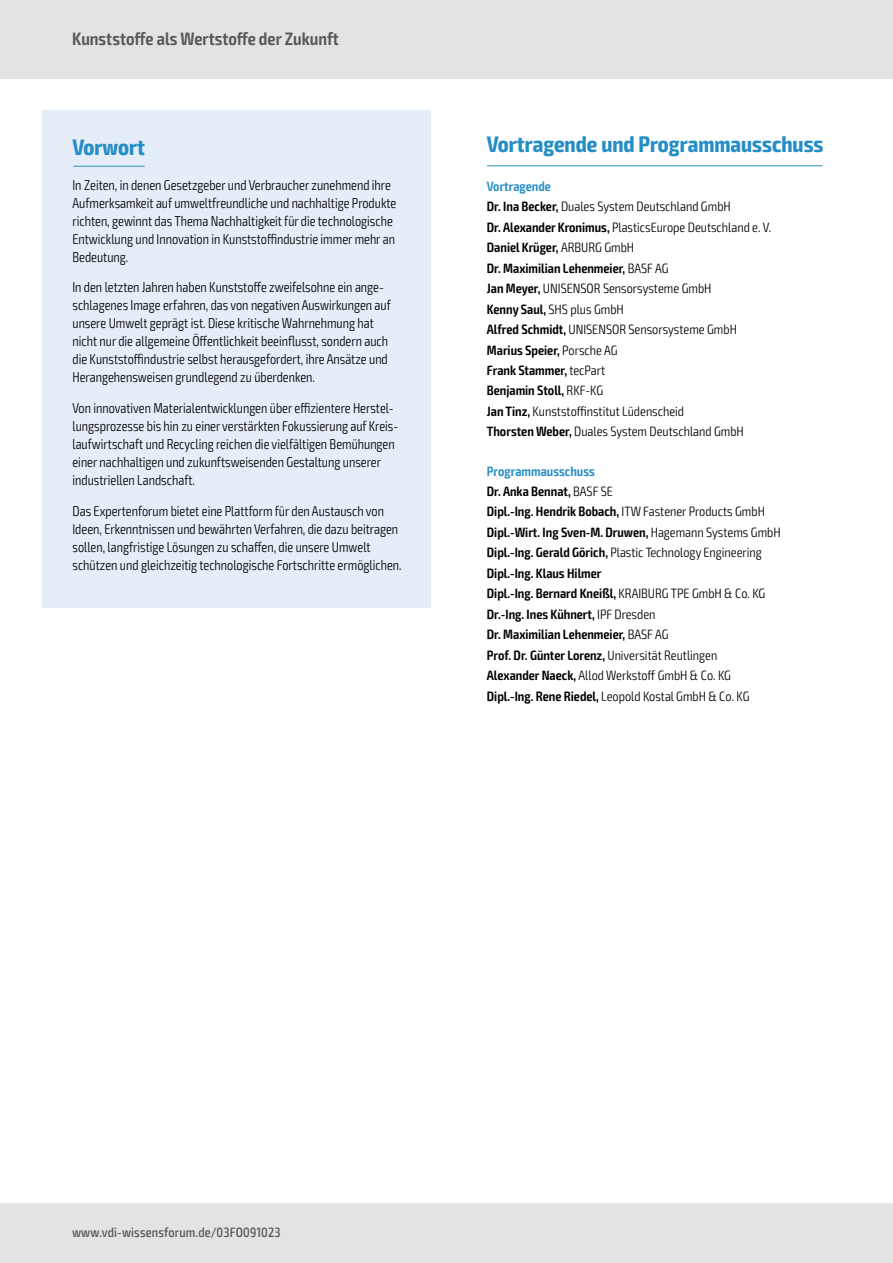
<style>
.page{position:relative;width:893px;height:1263px;background:#fff}
.page>*{position:absolute;margin:0;border:0;box-sizing:border-box;transform-origin:0 0}
.t1{font:700 condensed 22.5px "Exo 2";color:#258ec6}
.t2{font:600 condensed 18px "Exo 2";color:#575756}
.t3{font:300 condensed 14.25px/18px "Exo 2";color:#000;scale:.94 1}
.t4{font:600 condensed 13.5px/20.4px "Exo 2";color:#000}
.t5{font:300 condensed 13.5px/20.4px "Exo 2";color:#000}
.t6{font:500 condensed 13.5px "Exo 2";letter-spacing:.01em;color:#575756}
.s1{font-weight:600;color:#258ec6}
.s2{font-weight:600}
.s3{color:#258ec6}
.s4{font-weight:300}
</style>
<div class="page">
<div style="left:0;top:1203px;width:893px;height:60px;background:#e3e3e3"></div>
<div style="left:0;top:0;width:893px;height:79px;background:#e3e3e3"></div>
<div style="left:43px;top:111px;width:388px;height:497px;background:#e4edf8"></div>
<hr style="left:73px;top:166px;width:72px;height:1px;background:#258ec6">
<hr style="left:487px;top:165px;width:336px;height:1px;background:#258ec6">
<p class="t2" style="left:72px;top:28px;width:268px">Kunststoffe als Wertstoffe der Zukunft</p>
<h1 class="t1" style="left:72px;top:133px;width:74px">Vorwort</h1>
<p class="t3" style="left:72px;top:176px;width:346px">In Zeiten, in denen Gesetzgeber und Verbraucher zunehmend ihre Aufmerksamkeit auf umweltfreundliche und nachhaltige Produkte richten, gewinnt das Thema Nachhaltigkeit für die technologische Entwicklung und Innovation in Kunststoffindustrie immer mehr an Bedeutung.</p>
<p class="t3" style="left:72px;top:279px;width:340px">In den letzten Jahren haben Kunststoffe zweifelsohne ein ange&shy;schlagenes Image erfahren, das von negativen Auswirkungen auf unsere Umwelt geprägt ist. Diese kritische Wahrnehmung hat nicht nur die allgemeine Öffentlichkeit beeinflusst, sondern auch die Kunststoffindustrie selbst herausgefordert, ihre Ansätze und Herangehensweisen grundlegend zu überdenken.</p>
<p class="t3" style="left:72px;top:399px;width:348px">Von innovativen Materialentwicklungen über effizientere Herstel&shy;lungsprozesse bis hin zu einer verstärkten Fokussierung auf Kreis&shy;laufwirtschaft und Recycling reichen die vielfältigen Bemühungen einer nachhaltigen und zukunftsweisenden Gestaltung unserer industriellen Landschaft.</p>
<p class="t3" style="left:72px;top:502px;width:352px">Das Expertenforum bietet eine Plattform für den Austausch von Ideen, Erkenntnissen und bewährten Verfahren, die dazu beitragen sollen, langfristige Lösungen zu schaffen, die unsere Umwelt schützen und gleichzeitig technologische Fortschritte ermöglichen.</p>
<h1 class="t1" style="left:487px;top:131px;width:338px">Vortragende und Programmausschuss</h1>
<p class="t5" style="left:487px;top:176px;width:286px"><span class="s1">Vortragende<br></span><span class="s2">Dr. Ina Becker,</span> Duales System Deutschland GmbH<br><span class="s2">Dr. Alexander Kronimus,</span> PlasticsEurope Deutschland e. V.<br><span class="s2">Daniel Krüger,</span> ARBURG GmbH<br><span class="s2">Dr. Maximilian Lehenmeier,</span> BASF AG<br><span class="s2">Jan Meyer,</span> UNISENSOR Sensorsysteme GmbH<br><span class="s2">Kenny Saul,</span> SHS plus GmbH<br><span class="s2">Alfred Schmidt,</span> UNISENSOR Sensorsysteme GmbH <span class="s2">Marius Speier,</span> Porsche AG<br><span class="s2">Frank Stammer,</span> tecPart<br><span class="s2">Benjamin Stoll,</span> RKF-KG<br><span class="s2">Jan Tinz,</span> Kunststoffinstitut Lüdenscheid<br><span class="s2">Thorsten Weber,</span> Duales System Deutschland GmbH</p>
<p class="t4" style="left:487px;top:461px;width:295px"><span class="s3">Programmausschuss<br></span>Dr. Anka Bennat, <span class="s4">BASF SE<br></span>Dipl.-Ing. Hendrik Bobach, <span class="s4">ITW Fastener Products GmbH </span>Dipl.-Wirt. Ing Sven-M. Druwen, <span class="s4">Hagemann Systems GmbH </span>Dipl.-Ing. Gerald Görich, <span class="s4">Plastic Technology Engineering </span>Dipl.-Ing. Klaus Hilmer<br>Dipl.-Ing. Bernard Kneißl, <span class="s4">KRAIBURG TPE GmbH &amp; Co. KG </span>Dr.-Ing. Ines Kühnert, <span class="s4">IPF Dresden<br></span>Dr. Maximilian Lehenmeier, <span class="s4">BASF AG<br></span>Prof. Dr. Günter Lorenz, <span class="s4">Universität Reutlingen<br></span>Alexander Naeck, <span class="s4">Allod Werkstoff GmbH &amp; Co. KG </span>Dipl.-Ing. Rene Riedel, <span class="s4">Leopold Kostal GmbH &amp; Co. KG</span></p>
<p class="t6" style="left:72px;top:1224px;width:210px">www.vdi-wissensforum.de/03FO091023</p>
</div>
